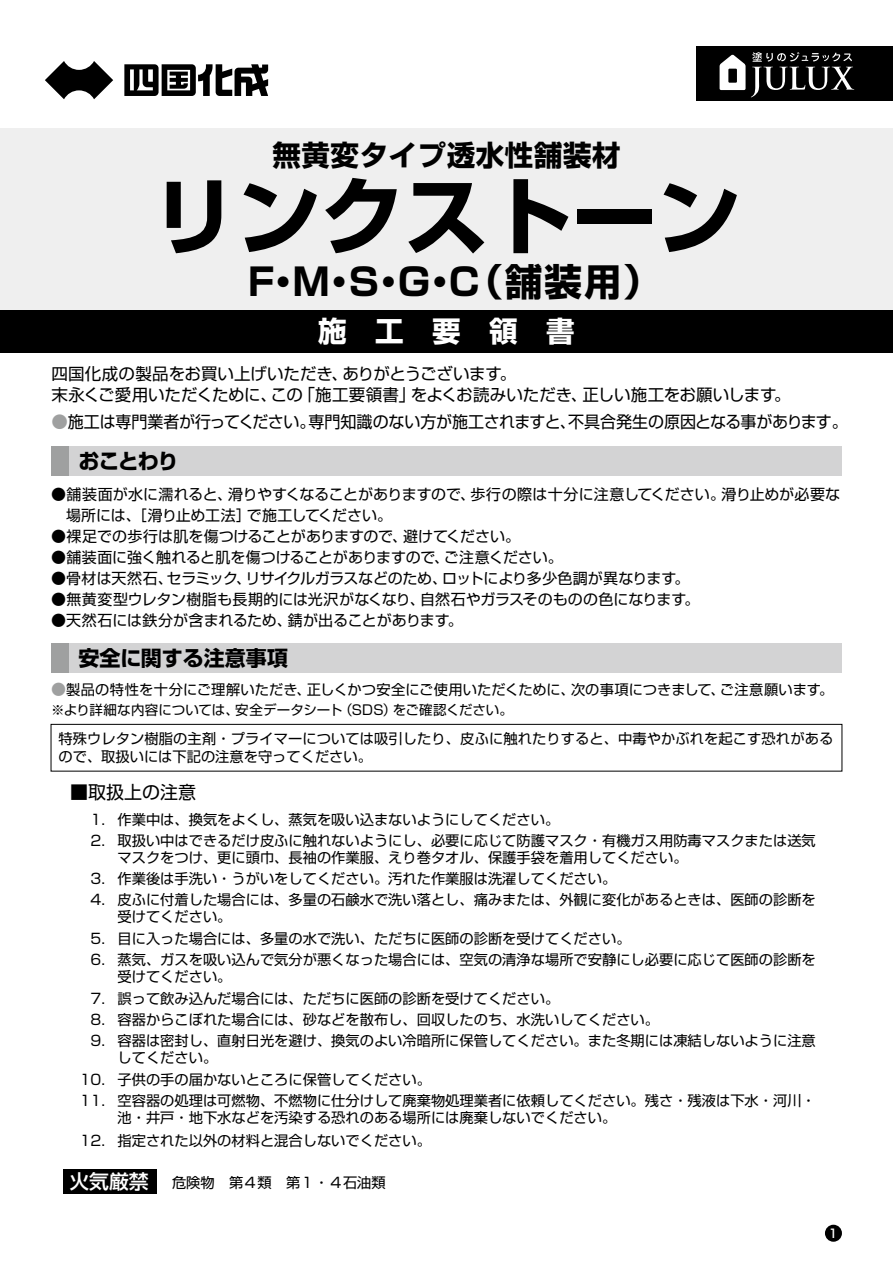
<style>
.page{position:relative;width:893px;height:1263px;background:#fff}
.page>*{position:absolute;margin:0;border:0;box-sizing:border-box;transform-origin:0 0}
.t1{font:700 84px "Shin Go Pr 6 N";color:#000}
.t2{font:700 37.5px "Shin Go Pr 6 N";color:#000}
.t3{font:700 28.5px "Shin Go Pr 6 N";letter-spacing:.02em;color:#000}
.t4{font:700 28.5px "Shin Go Pr 6 N";color:#fff}
.t5{font:700 21px "Shin Go Pr 6 N";color:#000}
.t6{font:500 19.8px "Shin Go Pr 6 N";color:#fff}
.t7{font:18px "Shin Go Pr 6 N";color:#000}
.t8{font:16.5px "Shin Go Pr 6 N";letter-spacing:-.01em;color:#000}
.t9{font:15px/21px "Shin Go Pr 6 N";letter-spacing:-.01em;color:#000}
.t10{font:15px "Shin Go Pr 6 N";letter-spacing:.01em;color:#000}
.t11{font:15px "Shin Go Pr 6 N";letter-spacing:-.03em;color:#000}
.t12{font:15px "Shin Go Pr 6 N";letter-spacing:.015em;color:#000}
.t13{font:14.25px/21.9px "Shin Go Pr 6 N";color:#000}
.t14{font:14.25px "Shin Go Pr 6 N";letter-spacing:.02em;color:#000}
.t15{font:13.5px "Shin Go Pr 6 N";letter-spacing:.005em;color:#000}
.t16{font:500 12px "Shin Go Pr 6 N";color:#fff}
.s1{color:#9fa0a0}
.s2{font-size:15px;color:#9fa0a0}
</style>
<div class="page">
<svg style="left:45px;top:61px;width:68px;height:38px"></svg>
<svg style="left:124px;top:64px;width:144px;height:32px"></svg>
<div style="left:51px;top:446px;width:791px;height:30px;background:#d3d3d4"></div>
<div style="left:51px;top:446px;width:17px;height:30px;background:#9fa0a0"></div>
<div style="left:51px;top:643px;width:791px;height:30px;background:#d3d3d4"></div>
<div style="left:51px;top:643px;width:17px;height:30px;background:#9fa0a0"></div>
<div style="left:51px;top:724px;width:791px;height:47px;border:1px solid #000"></div>
<div style="left:0;top:128px;width:893px;height:182px;background:#efefef"></div>
<div style="left:0;top:310px;width:893px;height:43px;background:#000"></div>
<div style="left:63px;top:1169px;width:93px;height:25px;background:#000"></div>
<div style="left:825px;top:1225px;width:17px;height:17px;background:#000;border-radius:50%"></div>
<div style="left:696px;top:46px;width:197px;height:55px;background:#000"></div>
<svg style="left:720px;top:55px;width:25px;height:35px"></svg>
<svg style="left:751px;top:52px;width:103px;height:45px"></svg>
<h3 class="t3" style="left:272px;top:132px;width:350px">無黄変タイプ透水性舗装材</h3>
<h1 class="t1" style="left:152px;top:150px;width:589px">リンクストーン</h1>
<h2 class="t2" style="left:449px;top:252px;width:213px">（C 舗装用(</h2>
<h2 class="t2" style="left:349px;top:252px;width:111px">・S ・</h2>
<h2 class="t2" style="left:398px;top:252px;width:34px">G</h2>
<h2 class="t2" style="left:248px;top:252px;width:55px">・F</h2>
<h2 class="t2" style="left:293px;top:252px;width:39px">M</h2>
<h2 class="t2" style="left:321px;top:252px;width:39px">・</h2>
<h3 class="t4" style="left:318px;top:308px;width:258px">施　工　要　領　書</h3>
<p class="t8" style="left:342px;top:360px;width:175px">ありがとうございます。</p>
<p class="t8" style="left:51px;top:360px;width:298px">四国化成の製品をお買い上げいただき、</p>
<p class="t8" style="left:298px;top:381px;width:118px">「施工要領書」</p>
<p class="t8" style="left:51px;top:381px;width:227px">末永くご愛用いただくために、</p>
<p class="t8" style="left:582px;top:381px;width:210px">正しい施工をお願いします。</p>
<p class="t8" style="left:411px;top:381px;width:178px">をよくお読みいただき、</p>
<p class="t8" style="left:271px;top:381px;width:33px">この</p>
<p class="t8" style="left:309px;top:408px;width:541px">専門知識のない方が施工されますと不具合発生の原因となる事があります。</p>
<p class="t8" style="left:51px;top:408px;width:265px"><span class="s1">●</span>施工は専門業者が行ってください。</p>
<p class="t8" style="left:560px;top:408px;width:18px">、</p>
<h3 class="t5" style="left:79px;top:444px;width:101px">おことわり</h3>
<p class="t12" style="left:471px;top:481px;width:256px">歩行の際は十分に注意してください。</p>
<p class="t10" style="left:51px;top:481px;width:183px">●舗装面が水に濡れると、</p>
<p class="t9" style="left:228px;top:482px;width:248px">滑りやすくなることがありますので、</p>
<p class="t9" style="left:721px;top:482px;width:120px">滑り止めが必要な</p>
<p class="t9" style="left:66px;top:503px;width:187px">場所には、［滑り止め工法］</p>
<p class="t11" style="left:247px;top:502px;width:147px">で施工してください。</p>
<p class="t9" style="left:51px;top:524px;width:358px">●裸足での歩行は肌を傷つけることがありますので、</p>
<p class="t9" style="left:403px;top:524px;width:119px">避けてください。</p>
<p class="t9" style="left:442px;top:545px;width:249px;text-indent:-391px">●舗装面に強く触れると肌を傷つけることがありますので、<br>ロットにより多少色調が異なります。</p>
<p class="t9" style="left:444px;top:545px;width:121px">ご注意ください。</p>
<p class="t11" style="left:246px;top:565px;width:203px">リサイクルガラスなどのため、</p>
<p class="t9" style="left:51px;top:566px;width:123px">●骨材は天然石、</p>
<p class="t9" style="left:167px;top:566px;width:86px">セラミック、</p>
<p class="t9" style="left:288px;top:587px;width:177px;text-indent:-237px">●無黄変型ウレタン樹脂も長期的には光沢がなくなり、<br>錆が出ることがあります。</p>
<p class="t9" style="left:420px;top:587px;width:281px">自然石やガラスそのものの色になります。</p>
<p class="t10" style="left:51px;top:607px;width:242px">●天然石には鉄分が含まれるため、</p>
<h3 class="t5" style="left:79px;top:642px;width:211px">安全に関する注意事項</h3>
<p class="t13" style="left:51px;top:677px;width:261px"><span class="s2">●</span>製品の特性を十分にご理解いただき、</p>
<p class="t13" style="left:307px;top:677px;width:269px">正しくかつ安全にご使用いただくために、</p>
<p class="t13" style="left:571px;top:677px;width:155px">次の事項につきまして、</p>
<p class="t14" style="left:720px;top:678px;width:115px">ご注意願います。</p>
<p class="t15" style="left:235px;top:698px;width:109px">安全データシート</p>
<p class="t15" style="left:339px;top:698px;width:59px">（SDS）</p>
<p class="t15" style="left:393px;top:698px;width:122px">をご確認ください。</p>
<p class="t15" style="left:51px;top:698px;width:190px">※より詳細な内容については、</p>
<p class="t13" style="left:58px;top:728px;width:776px;line-height:18px">特殊ウレタン樹脂の主剤・プライマーについては吸引したり、皮ふに触れたりすると、中毒やかぶれを起こす恐れがあるので、取扱いには下記の注意を守ってください。</p>
<p class="t7" style="left:70px;top:778px;width:127px">■取扱上の注意</p>
<p class="t13" style="left:91px;top:808px;width:16px">1.</p>
<p class="t13" style="left:91px;top:828px;width:16px">2.</p>
<p class="t13" style="left:91px;top:867px;width:16px">3.</p>
<p class="t13" style="left:91px;top:888px;width:16px">4.</p>
<p class="t13" style="left:91px;top:926px;width:16px">5.</p>
<p class="t13" style="left:91px;top:947px;width:16px">6.</p>
<p class="t13" style="left:91px;top:986px;width:16px">7.</p>
<p class="t13" style="left:91px;top:1007px;width:16px">8.</p>
<p class="t13" style="left:91px;top:1028px;width:16px">9.</p>
<p class="t13" style="left:80px;top:1067px;width:27px">10.</p>
<p class="t13" style="left:80px;top:1088px;width:27px">11.</p>
<p class="t13" style="left:80px;top:1128px;width:27px">12.</p>
<p class="t13" style="left:118px;top:808px;width:443px">作業中は、換気をよくし、蒸気を吸い込まないようにしてください。</p>
<p class="t13" style="left:118px;top:828px;width:700px">取扱い中はできるだけ皮ふに触れないようにし、必要に応じて防護マスク・有機ガス用防毒マスクまたは送気</p>
<p class="t13" style="left:118px;top:846px;width:572px;line-height:21.3px">マスクをつけ、更に頭巾、長袖の作業服、えり巻タオル、保護手袋を着用してください。作業後は手洗い・うがいをしてください。汚れた作業服は洗濯してください。</p>
<p class="t13" style="left:118px;top:888px;width:700px">皮ふに付着した場合には、多量の石鹸水で洗い落とし、痛みまたは、外観に変化があるときは、医師の診断を</p>
<p class="t13" style="left:118px;top:905px;width:515px;line-height:21.1px">受けてください。<br>目に入った場合には、多量の水で洗い、ただちに医師の診断を受けてください。</p>
<p class="t13" style="left:118px;top:947px;width:700px">蒸気、ガスを吸い込んで気分が悪くなった場合には、空気の清浄な場所で安静にし必要に応じて医師の診断を</p>
<p class="t13" style="left:118px;top:964px;width:443px">受けてください。<br>誤って飲み込んだ場合には、ただちに医師の診断を受けてください。</p>
<p class="t13" style="left:118px;top:1007px;width:543px">容器からこぼれた場合には、砂などを散布し、回収したのち、水洗いしてください。</p>
<p class="t13" style="left:118px;top:1028px;width:700px">容器は密封し、直射日光を避け、換気のよい冷暗所に保管してください。また冬期には凍結しないように注意</p>
<p class="t13" style="left:118px;top:1045px;width:315px">してください。<br>子供の手の届かないところに保管してください。</p>
<p class="t13" style="left:118px;top:1088px;width:700px">空容器の処理は可燃物、不燃物に仕分けして廃棄物処理業者に依頼してください。残さ・残液は下水・河川・</p>
<p class="t13" style="left:118px;top:1105px;width:500px;line-height:23px">池・井戸・地下水などを汚染する恐れのある場所には廃棄しないでください。指定された以外の材料と混合しないでください。</p>
<h3 class="t6" style="left:69px;top:1165px;width:81px">火気厳禁</h3>
<p class="t13" style="left:172px;top:1170px;width:215px">危険物　第４類　第１・４石油類</p>
<p class="t16" style="left:829px;top:1223px;width:11px">1</p>
</div>
